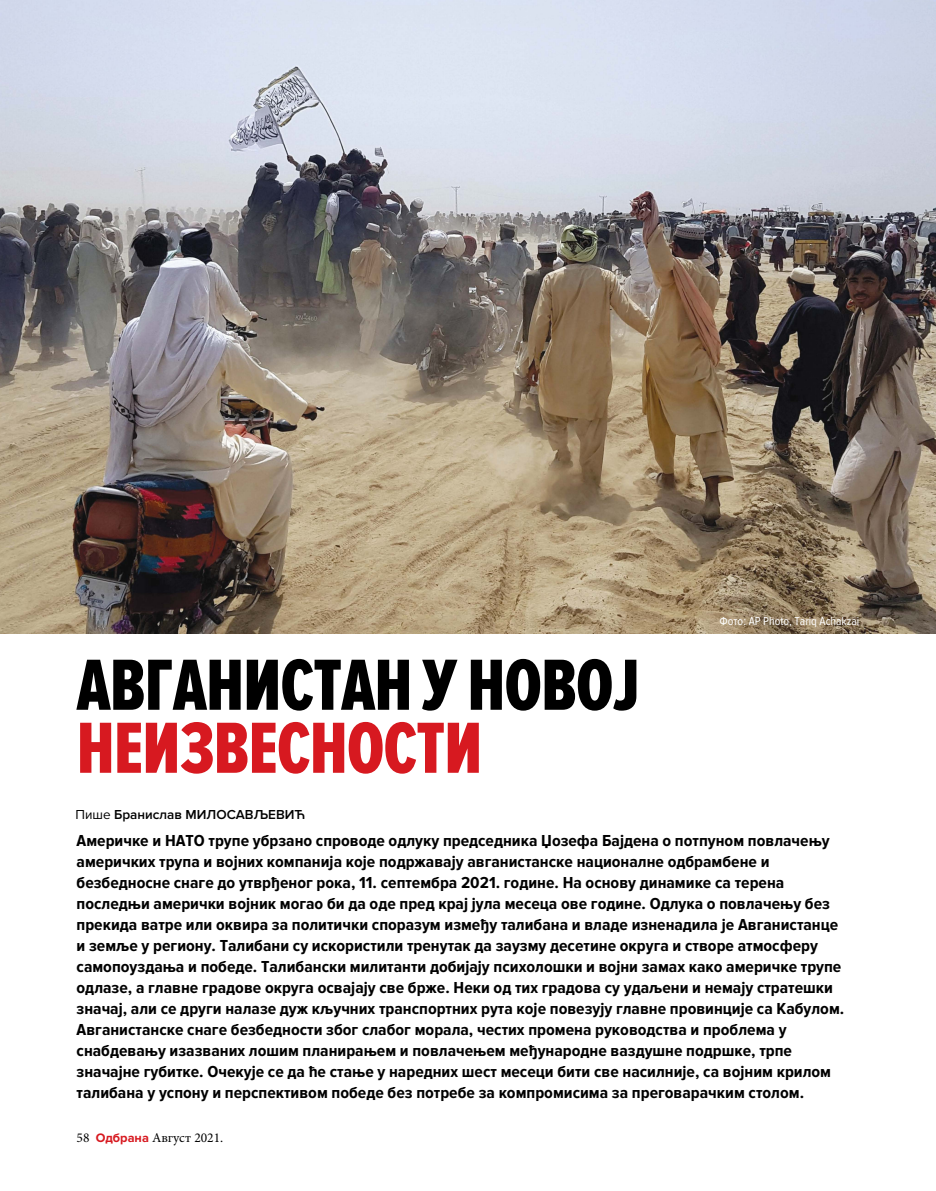
<style>
.page{position:relative;width:936px;height:1191px;background:#fff}
.page>*{position:absolute;margin:0;border:0;box-sizing:border-box;transform-origin:0 0}
.t1{font:75px "Proxima Nova Ex Cn Extrabld";letter-spacing:-.01em;color:#000}
.t2{font:75px "Proxima Nova Ex Cn Extrabld";letter-spacing:-.01em;color:#d71920}
.t3{font:700 16.5px/21px "Proxima Nova Cond";color:#000;scale:1.07 1}
.t4{font:600 13.5px "Proxima Nova";color:#000}
.t5{font:13.5px "Minion Pro";color:#000}
.t6{font:12px "Proxima Nova Cond";color:#fff}
.s1{font-weight:400}
.s2{font-family:"Proxima Nova";font-weight:700;font-size:12.75px;color:#d71920}
</style>
<div class="page">
<img style="left:0;top:0;width:935px;height:633px">
<h1 class="t1" style="left:77px;top:643px;width:564px">АВГАНИСТАН У НОВОЈ</h1>
<h1 class="t2" style="left:77px;top:706px;width:407px">НЕИЗВЕСНОСТИ</h1>
<p class="t4" style="left:75px;top:807px;width:231px"><span class="s1">Пише</span> Бранислав МИЛОСАВЉЕВИЋ</p>
<p class="t6" style="left:719px;top:614px;width:141px">Фото: AP Photo, Tariq Achakzai</p>
<p class="t3" style="left:77px;top:831px;width:719px">Америчке и НАТО трупе убрзано спроводе одлуку председника Џозефа Бајдена о потпуном повлачењу америчких трупа и војних компанија које подржавају авганистанске националне одбрамбене и безбедносне снаге до утврђеног рока, 11. септембра 2021. године. На основу динамике са терена последњи амерички војник могао би да оде пред крај јула месеца ове године. Одлука о повлачењу без прекида ватре или оквира за политички споразум између талибана и владе изненадила је Авганистанце и земље у региону. Талибани су искористили тренутак да заузму десетине округа и створе атмосферу самопоуздања и победе. Талибански милитанти добијају психолошки и војни замах како америчке трупе одлазе, а главне градове округа освајају све брже. Неки од тих градова су удаљени и немају стратешки значај, али се други налазе дуж кључних транспортних рута које повезују главне провинције са Кабулом.<br>Авганистанске снаге безбедности због слабог морала, честих промена руководства и проблема у снабдевању изазваних лошим планирањем и повлачењем међународне ваздушне подршке, трпе значајне губитке. Очекује се да ће стање у наредних шест месеци бити све насилније, са војним крилом талибана у успону и перспективом победе без потребе за компромисима за преговарачким столом.</p>
<p class="t5" style="left:77px;top:1129px;width:148px">58 <span class="s2">Одбрана</span> Август 2021.</p>
</div>
